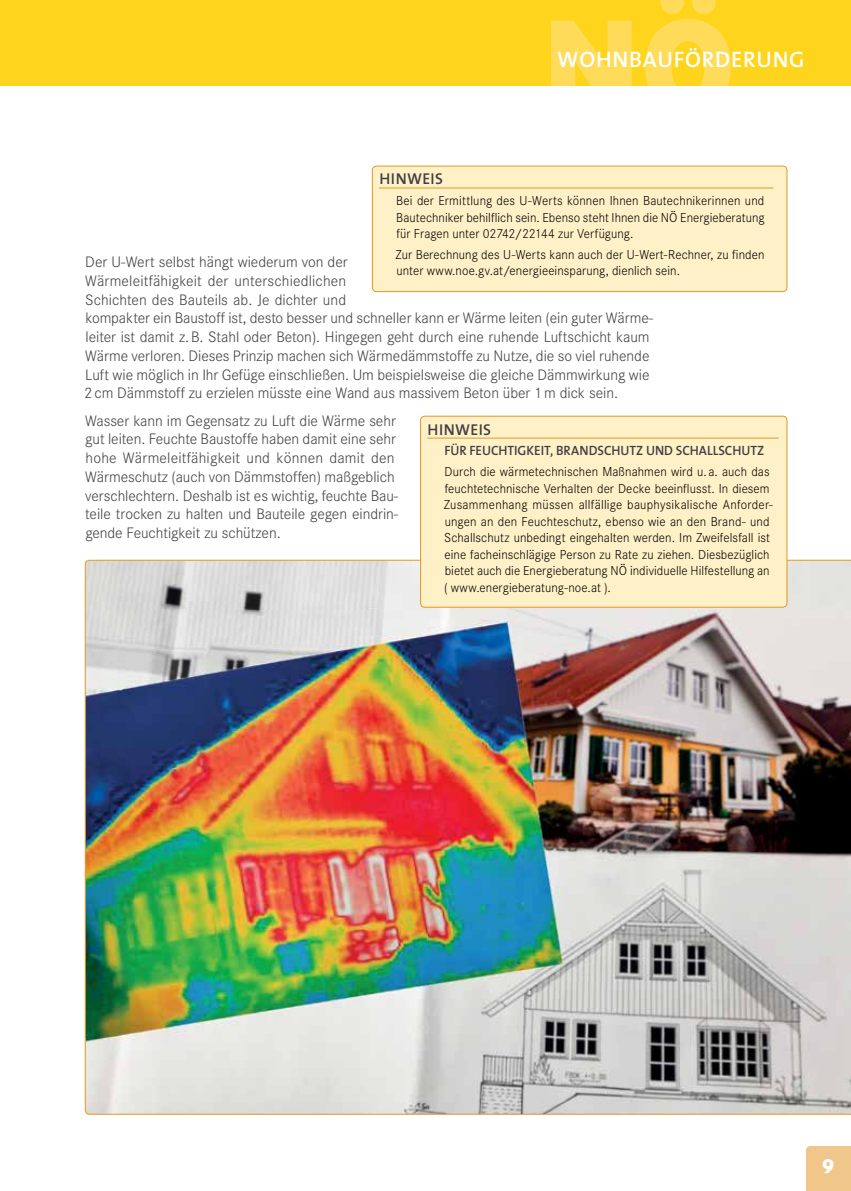
<style>
.page{position:relative;width:851px;height:1191px;background:#fff}
.page>*{position:absolute;margin:0;border:0;box-sizing:border-box;transform-origin:0 0}
.t1{font:600 22.5px "The Sans";letter-spacing:.035em;color:#fff}
.t2{font:800 21px "Corporate S";color:#fff}
.t3{font:300 15.75px/18.8px "Corporate S";letter-spacing:-.005em;color:#414042}
.t4{font:600 15.75px "The Sans";letter-spacing:.02em;color:#414042}
.t5{font:300 13.5px/16.5px "Corporate S";letter-spacing:.005em;color:#000}
.t6{font:600 13.5px "The Sans";color:#414042}
</style>
<div class="page">
<div style="left:0;top:0;width:850px;height:85px;background:#ffd41c"></div>
<img style="left:551px;top:0;width:180px;height:85px">
<div style="left:806px;top:1146px;width:44px;height:45px;background:#f0c68b"></div>
<img style="left:85px;top:560px;width:765px;height:554px">
<div style="left:372px;top:166px;width:414px;height:125px;background:#fff1c7;border-radius:4px"></div>
<div style="left:372px;top:166px;width:415px;height:126px;border:1px solid #e39725;border-radius:4px"></div>
<hr style="left:379px;top:188px;width:394px;height:1px;background:#e39725">
<div style="left:420px;top:416px;width:366px;height:191px;background:#fff1c7;border-radius:4px"></div>
<div style="left:420px;top:416px;width:367px;height:191px;border:1px solid #e39725;border-radius:4px"></div>
<hr style="left:427px;top:438px;width:351px;height:1px;background:#e39725">
<h1 class="t1" style="left:557px;top:40px;width:249px">WOHNBAUFÖRDERUNG</h1>
<p class="t4" style="left:379px;top:166px;width:65px">HINWEIS</p>
<p class="t5" style="left:396px;top:193px;width:370px;text-align:justify">Bei der Ermittlung des U-Werts können Ihnen Bautechnikerinnen und Bautechniker behilflich sein. Ebenso steht Ihnen die NÖ Energieberatung für Fragen unter 02742/22144 zur Verfügung.</p>
<p class="t5" style="left:395px;top:246px;width:370px">Zur Berechnung des U-Werts kann auch der U-Wert-Rechner, zu finden unter www.noe.gv.at/energieeinsparung, dienlich sein.</p>
<p class="t3" style="left:84px;top:253px;width:570px">Der U-Wert selbst hängt wiederum von der<br>Wärmeleitfähigkeit der unterschiedlichen<br>Schichten des Bauteils ab. Je dichter und<br>kompakter ein Baustoff ist, desto besser und schneller kann er Wärme leiten (ein guter Wärme&shy;leiter ist damit z.B. Stahl oder Beton). Hingegen geht durch eine ruhende Luftschicht kaum Wärme verloren. Dieses Prinzip machen sich Wärmedämmstoffe zu Nutze, die so viel ruhende Luft wie möglich in Ihr Gefüge einschließen. Um beispielsweise die gleiche Dämmwirkung wie 2cm Dämmstoff zu erzielen müsste eine Wand aus massivem Beton über 1 m dick sein.</p>
<p class="t3" style="left:85px;top:411px;width:315px">Wasser kann im Gegensatz zu Luft die Wärme sehr gut leiten. Feuchte Baustoffe haben damit eine sehr hohe Wärmeleitfähigkeit und können damit den Wärmeschutz (auch von Dämmstoffen) maßgeblich verschlechtern. Deshalb ist es wichtig, feuchte Bau&shy;teile trocken zu halten und Bauteile gegen eindrin&shy;gende Feuchtigkeit zu schützen.</p>
<p class="t4" style="left:427px;top:416px;width:65px">HINWEIS</p>
<p class="t6" style="left:444px;top:439px;width:321px">FÜR FEUCHTIGKEIT, BRANDSCHUTZ UND SCHALLSCHUTZ</p>
<p class="t5" style="left:443px;top:463px;width:330px">Durch die wärmetechnischen Maßnahmen wird u. a. auch das feuchtetechnische Verhalten der Decke beeinflusst. In diesem Zusammenhang müssen allfällige bauphysikalische Anforder&shy;ungen an den Feuchteschutz, ebenso wie an den Brand- und Schallschutz unbedingt eingehalten werden. Im Zweifelsfall ist eine facheinschlägige Person zu Rate zu ziehen. Diesbezüglich bietet auch die Energieberatung NÖ individuelle Hilfestellung an ( www.energieberatung-noe.at ).</p>
<h2 class="t2" style="left:821px;top:1153px;width:14px">9</h2>
</div>
